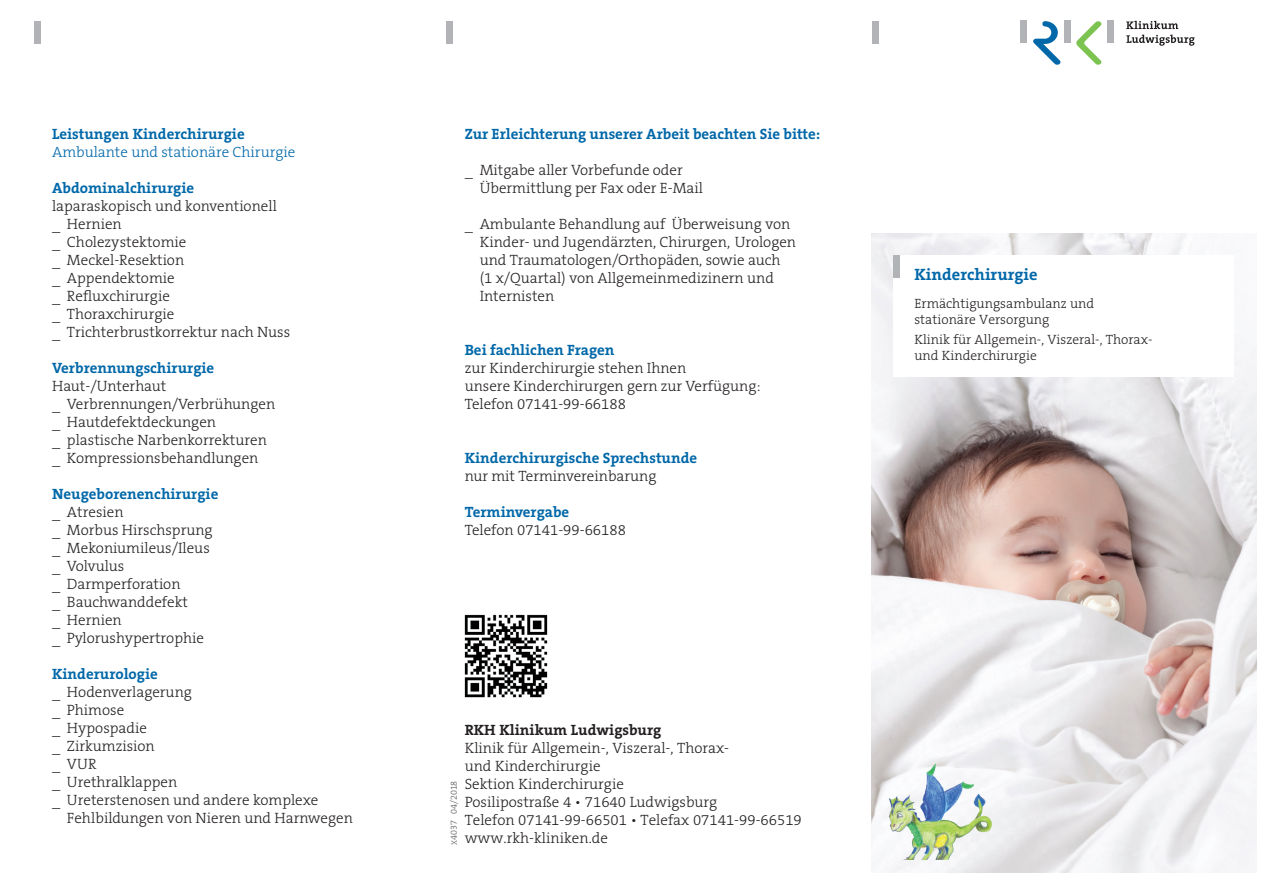
<style>
.page{position:relative;width:1276px;height:893px;background:#fff}
.page>*{position:absolute;margin:0;border:0;box-sizing:border-box;transform-origin:0 0}
.t1{font:700 16.5px "The Serif B7";color:#0068a9}
.t2{font:300 15px/18px "The Serif B3";color:#231f20}
.t3{font:700 15px "The Serif B7";color:#0068a9}
.t4{font:300 15px "The Serif B3";color:#0068a9}
.t5{font:700 15px "The Serif B7";color:#231f20}
.t6{font:300 13.5px/16.5px "The Serif B3";color:#231f20}
.t7{font:300 9px "The Serif B3";color:#57585a}
.s1{font-size:7.5px}
</style>
<div class="page">
<img style="left:872px;top:233px;width:384px;height:639px">
<div style="left:872px;top:21px;width:6px;height:23px;background:#b2b3b7"></div>
<div style="left:446px;top:21px;width:7px;height:23px;background:#b2b3b7"></div>
<div style="left:34px;top:21px;width:6px;height:23px;background:#b2b3b7"></div>
<div style="left:893px;top:255px;width:340px;height:121px;background:#fff"></div>
<div style="left:893px;top:255px;width:6px;height:22px;background:#b2b3b7"></div>
<svg style="left:1126px;top:21px;width:52px;height:8px"></svg>
<svg style="left:1126px;top:35px;width:68px;height:11px"></svg>
<div style="left:1107px;top:21px;width:6px;height:22px;background:#b2b3b7"></div>
<div style="left:1020px;top:21px;width:7px;height:22px;background:#b2b3b7"></div>
<div style="left:1064px;top:21px;width:6px;height:22px;background:#b2b3b7"></div>
<svg style="left:1033px;top:21px;width:28px;height:44px"></svg>
<svg style="left:1076px;top:21px;width:25px;height:44px"></svg>
<img style="left:878px;top:753px;width:124px;height:107px">
<img style="left:464px;top:614px;width:84px;height:84px">
<p class="t3" style="left:52px;top:126px;width:194px">Leistungen Kinderchirurgie</p>
<p class="t4" style="left:52px;top:144px;width:245px">Ambulante und stationäre Chirurgie</p>
<p class="t3" style="left:52px;top:180px;width:144px">Abdominalchirurgie</p>
<p class="t2" style="left:52px;top:197px;width:240px">laparaskopisch und konventionell<br>_ Hernien<br>_ Cholezystektomie<br>_ Meckel-Resektion<br>_ Appendektomie<br>_ Refluxchirurgie<br>_ Thoraxchirurgie<br>_ Trichterbrustkorrektur nach Nuss</p>
<p class="t3" style="left:52px;top:360px;width:164px">Verbrennungschirurgie</p>
<p class="t2" style="left:52px;top:377px;width:225px">Haut-/Unterhaut<br>_ Verbrennungen/Verbrühungen _ Hautdefektdeckungen<br>_ plastische Narbenkorrekturen _ Kompressionsbehandlungen</p>
<p class="t3" style="left:52px;top:486px;width:168px">Neugeborenenchirurgie</p>
<p class="t2" style="left:52px;top:503px;width:162px">_ Atresien<br>_ Morbus Hirschsprung _ Mekoniumileus/Ileus _ Volvulus<br>_ Darmperforation<br>_ Bauchwanddefekt<br>_ Hernien<br>_ Pylorushypertrophie</p>
<p class="t3" style="left:52px;top:666px;width:107px">Kinderurologie</p>
<p class="t2" style="left:52px;top:683px;width:141px">_ Hodenverlagerung</p>
<p class="t2" style="left:52px;top:701px;width:74px">_ Phimose</p>
<p class="t2" style="left:52px;top:719px;width:96px">_ Hypospadie</p>
<p class="t2" style="left:52px;top:737px;width:104px">_ Zirkumzision</p>
<p class="t2" style="left:52px;top:755px;width:46px">_ VUR</p>
<p class="t2" style="left:52px;top:773px;width:127px">_ Urethralklappen</p>
<p class="t2" style="left:52px;top:791px;width:268px">_ Ureterstenosen und andere komplexe</p>
<p class="t2" style="left:67px;top:809px;width:287px">Fehlbildungen von Nieren und Harnwegen</p>
<p class="t3" style="left:465px;top:126px;width:357px">Zur Erleichterung unserer Arbeit beachten Sie bitte:</p>
<p class="t2" style="left:480px;top:161px;width:225px;text-indent:-15px">_ Mitgabe aller Vorbefunde oder<br>Übermittlung per Fax oder E-Mail</p>
<p class="t2" style="left:480px;top:215px;width:318px;text-indent:-15px">_ Ambulante Behandlung auf Überweisung von Kinder- und Jugendärzten, Chirurgen, Urologen und Traumatologen/Orthopäden, sowie auch (1 x/Quartal) von Allgemeinmedizinern und Internisten</p>
<p class="t3" style="left:465px;top:342px;width:151px">Bei fachlichen Fragen</p>
<p class="t2" style="left:465px;top:359px;width:297px">zur Kinderchirurgie stehen Ihnen<br>unsere Kinderchirurgen gern zur Verfügung:<br>Telefon 07141-99-66188</p>
<p class="t3" style="left:465px;top:450px;width:234px">Kinderchirurgische Sprechstunde</p>
<p class="t2" style="left:465px;top:467px;width:193px">nur mit Terminvereinbarung</p>
<p class="t3" style="left:465px;top:504px;width:106px">Terminvergabe</p>
<p class="t2" style="left:465px;top:521px;width:163px">Telefon 07141-99-66188</p>
<p class="t5" style="left:465px;top:722px;width:198px">RKH Klinikum Ludwigsburg</p>
<p class="t2" style="left:465px;top:739px;width:339px">Klinik für Allgemein-, Viszeral-, Thorax-<br>und Kinderchirurgie<br>Sektion Kinderchirurgie<br>Posilipostraße 4 • 71640 Ludwigsburg<br>Telefon 07141-99-66501 • Telefax 07141-99-66519 www.rkh-kliniken.de</p>
<p class="t7" style="left:449px;top:845px;width:66px;rotate:-90deg"><span class="s1">X</span>4037 04/2018</p>
<p class="t1" style="left:914px;top:266px;width:125px">Kinderchirurgie</p>
<p class="t6" style="left:914px;top:295px;width:181px">Ermächtigungsambulanz und stationäre Versorgung</p>
<p class="t6" style="left:914px;top:331px;width:240px">Klinik für Allgemein-, Viszeral-, Thorax&shy;und Kinderchirurgie</p>
</div>
